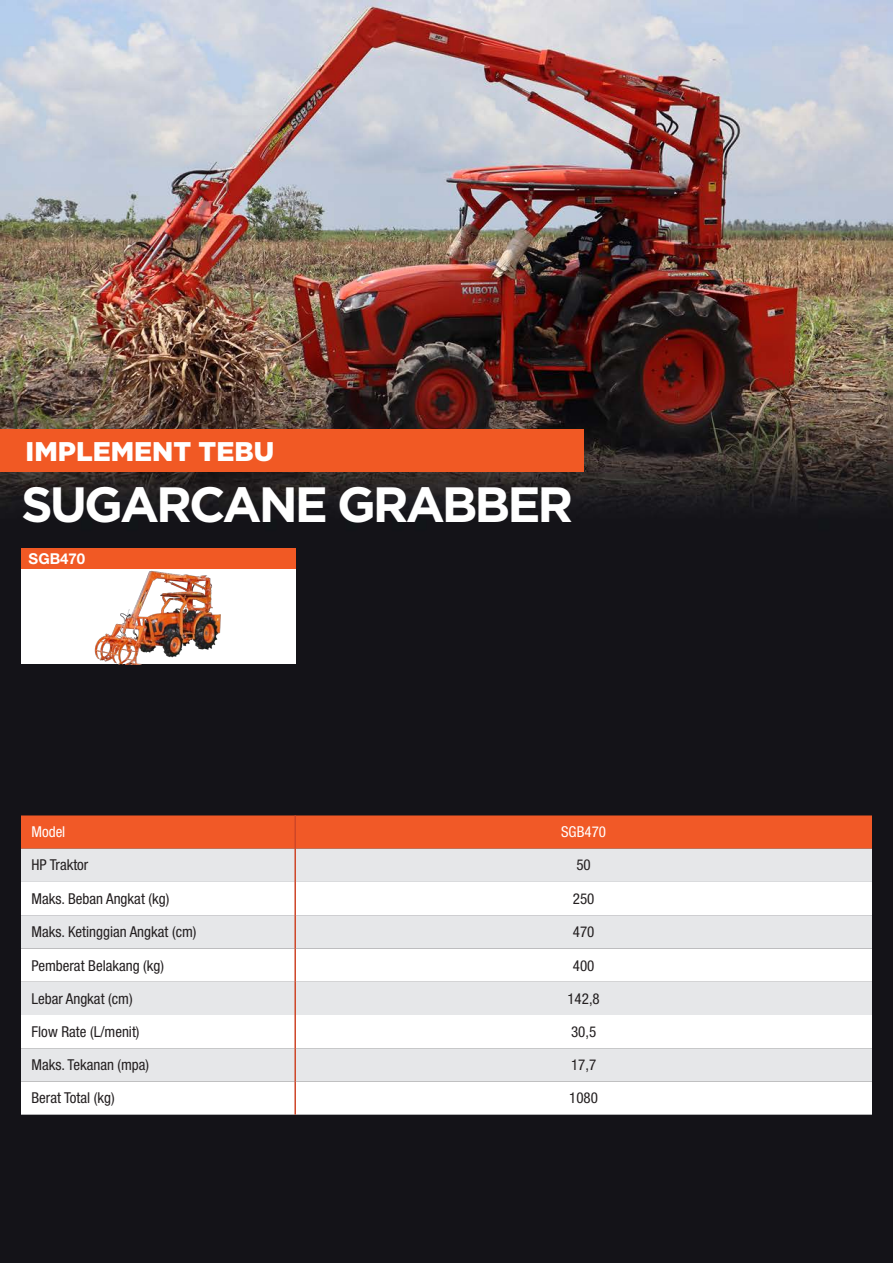
<style>
.page{position:relative;width:893px;height:1263px;background:#fff}
.page>*{position:absolute;margin:0;border:0;box-sizing:border-box;transform-origin:0 0}
.t1{font:700 49.5px "Gotham HTF";letter-spacing:-.06em;color:#fff}
.t2{font:900 27px "Gotham HTF";color:#fff}
.t3{font:condensed 15px "Helvetica Neue LT Std";color:#231f20}
.t4{font:condensed 15px "Helvetica Neue LT Std";color:#fff}
.t5{font:700 15px "Helvetica Neue LT Std";color:#fff}
</style>
<div class="page">
<img style="left:0;top:0;width:893px;height:1263px">
<div style="left:21px;top:548px;width:274px;height:21px;background:#f15924"></div>
<div style="left:0;top:429px;width:584px;height:42px;background:#f15924"></div>
<div style="left:21px;top:815px;width:851px;height:34px;background:#f15927"></div>
<div style="left:21px;top:849px;width:851px;height:33px;background:#e6e7e9"></div>
<svg style="left:21px;top:882px;width:851px;height:233px"></svg>
<hr style="left:294px;top:815px;width:2px;height:34px;background:#ce4628">
<hr style="left:294px;top:849px;width:2px;height:33px;background:#ce4628">
<hr style="left:294px;top:882px;width:2px;height:33px;background:#ce4628">
<hr style="left:294px;top:915px;width:2px;height:33px;background:#ce4628">
<hr style="left:294px;top:948px;width:2px;height:34px;background:#ce4628">
<hr style="left:294px;top:982px;width:2px;height:33px;background:#ce4628">
<hr style="left:294px;top:1015px;width:2px;height:33px;background:#ce4628">
<hr style="left:294px;top:1048px;width:2px;height:33px;background:#ce4628">
<hr style="left:294px;top:1081px;width:2px;height:34px;background:#ce4628">
<div style="left:21px;top:569px;width:274px;height:95px;background:#fff"></div>
<img style="left:94px;top:570px;width:127px;height:94px">
<p class="t2" style="left:26px;top:436px;width:250px">IMPLEMENT TEBU</p>
<p class="t1" style="left:21px;top:476px;width:554px">SUGARCANE GRABBER</p>
<p class="t5" style="left:29px;top:549px;width:58px">SGB470</p>
<p class="t4" style="left:32px;top:823px;width:35px">Model</p>
<p class="t4" style="left:561px;top:823px;width:46px">SGB470</p>
<p class="t3" style="left:32px;top:856px;width:58px">HP Traktor</p>
<p class="t3" style="left:576px;top:856px;width:16px">50</p>
<p class="t3" style="left:32px;top:890px;width:139px">Maks. Beban Angkat (kg)</p>
<p class="t3" style="left:573px;top:890px;width:23px">250</p>
<p class="t3" style="left:32px;top:923px;width:167px">Maks. Ketinggian Angkat (cm)</p>
<p class="t3" style="left:573px;top:923px;width:23px">470</p>
<p class="t3" style="left:32px;top:956px;width:134px">Pemberat Belakang (kg)</p>
<p class="t3" style="left:573px;top:956px;width:23px">400</p>
<p class="t3" style="left:32px;top:990px;width:103px">Lebar Angkat (cm)</p>
<p class="t3" style="left:567px;top:990px;width:34px">142,8</p>
<p class="t3" style="left:32px;top:1023px;width:110px">Flow Rate (L/menit)</p>
<p class="t3" style="left:571px;top:1023px;width:27px">30,5</p>
<p class="t3" style="left:32px;top:1056px;width:119px">Maks. Tekanan (mpa)</p>
<p class="t3" style="left:571px;top:1056px;width:27px">17,7</p>
<p class="t3" style="left:32px;top:1089px;width:85px">Berat Total (kg)</p>
<p class="t3" style="left:569px;top:1089px;width:30px">1080</p>
</div>
